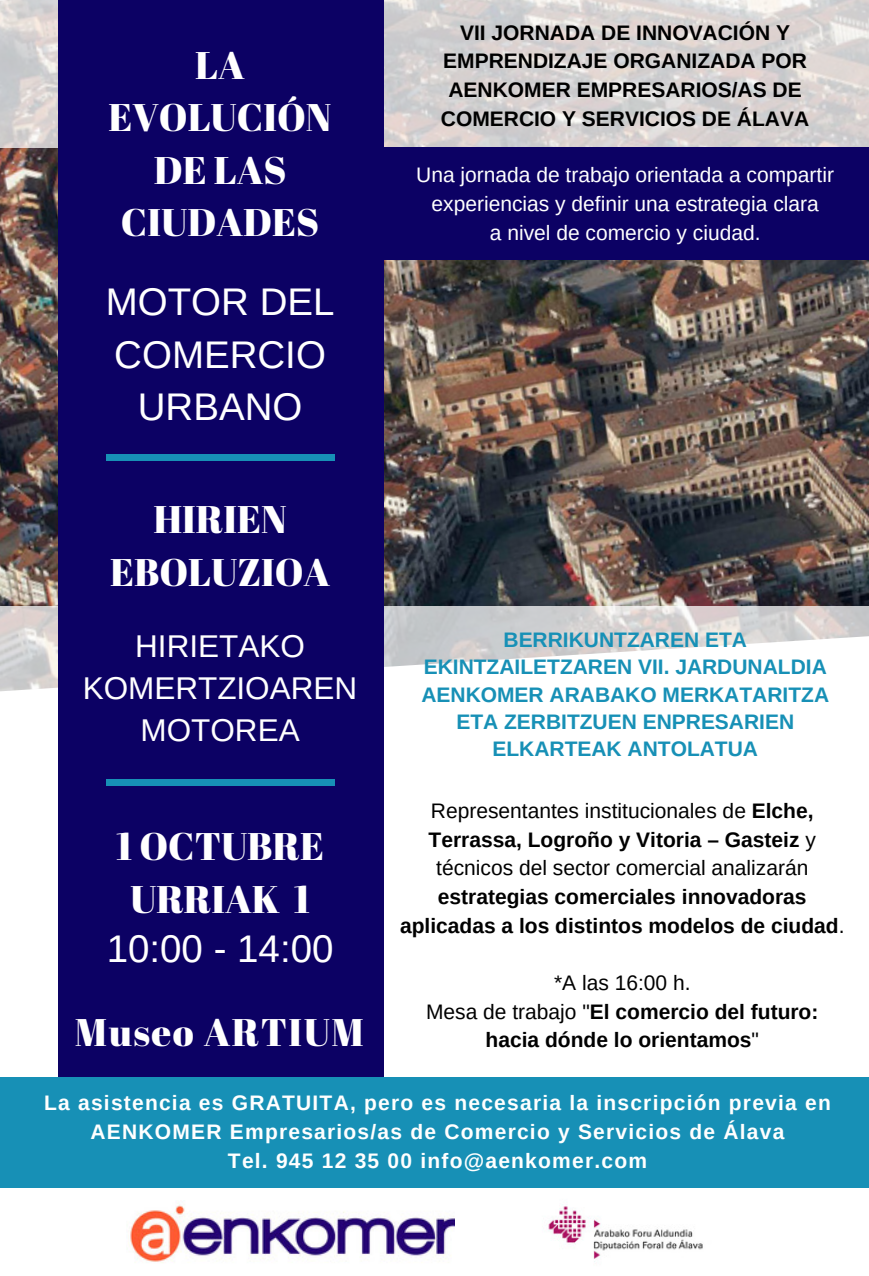
<style>
.page{position:relative;width:869px;height:1276px;background:#fff}
.page>*{position:absolute;margin:0;border:0;box-sizing:border-box;transform-origin:0 0}
.t1{font:38.5px/52.5px "Abril Fatface";color:#fff;text-align:center}
.t2{font:38.5px/52.5px "Arimo";color:#fff;text-align:center}
.t3{font:38.5px "Abril Fatface";letter-spacing:.04em;color:#fff}
.t4{font:31.5px/42px "Arimo";color:#fff;text-align:center}
.t5{font:700 21px/28.7px "Arimo";color:#000;text-align:center}
.t6{font:700 21px/28.7px "Arimo";letter-spacing:.06em;color:#fff;text-align:center}
.t7{font:700 21px/27.3px "Arimo";color:#1790b6;text-align:center}
.t8{font:21px/28.7px "Arimo";color:#000;text-align:center}
.t9{font:21px/28.7px "Arimo";color:#fff;text-align:center}
.s1{font-weight:700}
.s2{font-weight:400}
</style>
<div class="page">
<img style="left:0;top:147px;width:869px;height:459px">
<svg style="left:0;top:606px;width:869px;height:176px"></svg>
<svg style="left:0;top:0;width:869px;height:147px;background:#d7d3d2"></svg>
<div style="left:58px;top:0;width:325px;height:1076px;background:#0c0164"></div>
<div style="left:107px;top:454px;width:228px;height:7px;background:#1790b6"></div>
<img style="left:128px;top:1204px;width:327px;height:59px">
<img style="left:548px;top:1204px;width:155px;height:58px">
<div style="left:107px;top:779px;width:228px;height:6px;background:#1790b6"></div>
<div style="left:0;top:1077px;width:869px;height:111px;background:#1790b6"></div>
<div style="left:367px;top:147px;width:502px;height:113px;background:#0c0164"></div>
<h1 class="t1" style="left:109px;top:38px;width:225px">LA<br>EVOLUCIÓN<br>DE LAS<br>CIUDADES</h1>
<h1 class="t2" style="left:106px;top:276px;width:230px">MOTOR DEL<br>COMERCIO<br>URBANO</h1>
<h1 class="t1" style="left:110px;top:492px;width:222px">HIRIEN<br>EBOLUZIOA</h1>
<p class="t5" style="left:441px;top:18px;width:370px">VII JORNADA DE INNOVACIÓN Y<br>EMPRENDIZAJE ORGANIZADA POR<br>AENKOMER EMPRESARIOS/AS DE<br>COMERCIO Y SERVICIOS DE ÁLAVA</p>
<p class="t9" style="left:416px;top:160px;width:419px">Una jornada de trabajo orientada a compartir experiencias y definir una estrategia clara<br>a nivel de comercio y ciudad.</p>
<h2 class="t4" style="left:83px;top:624px;width:276px">HIRIETAKO<br>KOMERTZIOAREN<br>MOTOREA</h2>
<p class="t7" style="left:421px;top:626px;width:409px">BERRIKUNTZAREN ETA<br>EKINTZAILETZAREN VII. JARDUNALDIA<br>AENKOMER ARABAKO MERKATARITZA<br>ETA ZERBITZUEN ENPRESARIEN<br>ELKARTEAK ANTOLATUA</p>
<h1 class="t1" style="left:116px;top:819px;width:210px">1 OCTUBRE<br>URRIAK 1</h1>
<h1 class="t2" style="left:107px;top:923px;width:228px">10:00 - 14:00</h1>
<h1 class="t3" style="left:75px;top:1006px;width:290px">Museo ARTIUM</h1>
<p class="t8" style="left:429px;top:796px;width:389px">Representantes institucionales de <span class="s1">Elche,<br>Terrassa, Logroño y Vitoria – Gasteiz</span> y técnicos del sector comercial analizarán</p>
<p class="t5" style="left:400px;top:882px;width:446px">estrategias comerciales innovadoras aplicadas a los distintos modelos de ciudad<span class="s2">.</span></p>
<p class="t5" style="left:426px;top:968px;width:394px"><span class="s2">*A las 16:00 h.<br>Mesa de trabajo "</span>El comercio del futuro: hacia dónde lo orientamos<span class="s2">"</span></p>
<p class="t6" style="left:44px;top:1089px;width:788px">La asistencia es GRATUITA, pero es necesaria la inscripción previa en<br>AENKOMER Empresarios/as de Comercio y Servicios de Álava<br>Tel. 945 12 35 00 info@aenkomer.com</p>
</div>
